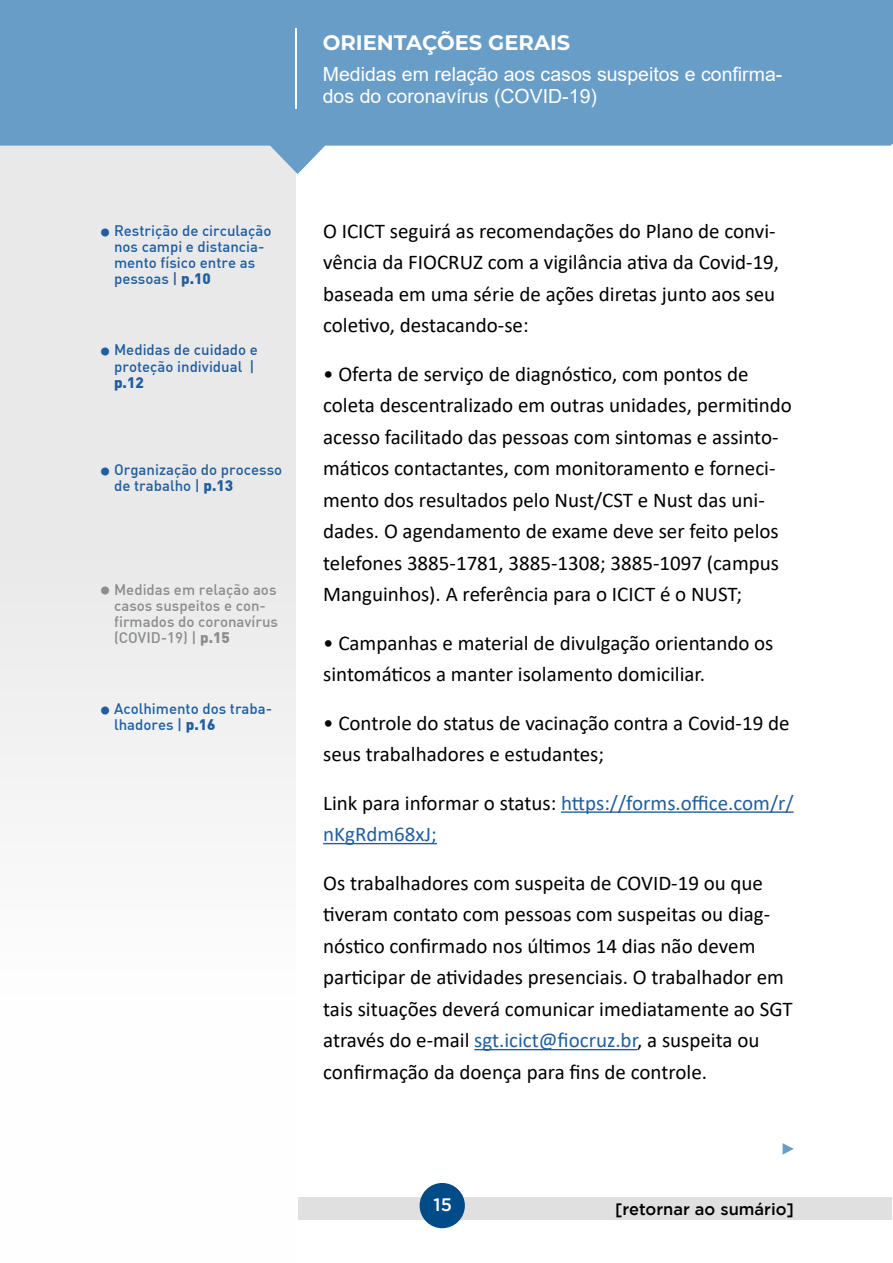
<style>
.page{position:relative;width:893px;height:1263px;background:#fff}
.page>*{position:absolute;margin:0;border:0;box-sizing:border-box;transform-origin:0 0}
.t1{font:700 27px "Gotham";color:#215e9e}
.t2{font:700 27px "Gotham";color:#8a8c8e}
.t3{font:21px/31.5px "Calibri";color:#000}
.t4{font:21px/31.5px "Calibri";color:#215e9e}
.t5{font:700 21px "Montserrat";color:#fff}
.t6{font:19.5px/21.8px "Arial";color:#fff}
.t7{font:500 18px "Gotham";color:#fff}
.t8{font:500 16.5px "Gotham";color:#000}
.t9{font:500 15px/16px "DIN";color:#215e9e}
.t10{font:500 15px/16px "DIN";color:#8a8c8e}
.t11{font:900 15px "DIN";color:#215e9e}
.s1{font-weight:900}
.s2{color:#000}
.s3{color:#215e9e}
</style>
<div class="page">
<div style="left:298px;top:1197px;width:594px;height:23px;background:#e0e0e0"></div>
<div style="left:420px;top:1183px;width:45px;height:45px;background:#004b88;border-radius:50%"></div>
<div style="left:0;top:133px;width:296px;height:1130px;background:linear-gradient(to right,#f2f2f2,#f2f2f2)"></div>
<svg style="left:0;top:0;width:893px;height:174px;background:#7eabce"></svg>
<svg style="left:783px;top:1143px;width:11px;height:11px"></svg>
<hr style="left:561px;top:811px;width:233px;height:2px;background:#215e9e">
<hr style="left:323px;top:843px;width:114px;height:1px;background:#215e9e">
<hr style="left:474px;top:1049px;width:163px;height:1px;background:#215e9e">
<hr style="left:295px;top:28px;width:2px;height:81px;background:#fff">
<p class="t5" style="left:323px;top:28px;width:249px">ORIENTAÇÕES GERAIS</p>
<p class="t6" style="left:323px;top:63px;width:461px">Medidas em relação aos casos suspeitos e confirma&shy;dos do coronavírus (COVID-19)</p>
<p class="t9" style="left:114px;top:222px;width:159px">Restrição de circulação nos campi e distancia&shy;mento físico entre as pessoas | <span class="s1">p.10</span></p>
<p class="t1" style="left:98px;top:216px;width:15px">•</p>
<p class="t9" style="left:114px;top:341px;width:145px">Medidas de cuidado e proteção individual |</p>
<p class="t11" style="left:114px;top:372px;width:31px">p.12</p>
<p class="t1" style="left:98px;top:336px;width:15px">•</p>
<p class="t9" style="left:114px;top:461px;width:170px">Organização do processo de trabalho | <span class="s1">p.13</span></p>
<p class="t1" style="left:98px;top:456px;width:15px">•</p>
<p class="t10" style="left:114px;top:581px;width:166px">Medidas em relação aos casos suspeitos e con&shy;firmados do coronavírus (COVID-19) | <span class="s1">p.15</span></p>
<p class="t2" style="left:98px;top:575px;width:15px">•</p>
<p class="t9" style="left:114px;top:700px;width:160px">Acolhimento dos traba&shy;lhadores | <span class="s1">p.16</span></p>
<p class="t1" style="left:98px;top:695px;width:15px">•</p>
<p class="t3" style="left:323px;top:214px;width:458px">O ICICT seguirá as recomendações do Plano de convi&shy;vência da FIOCRUZ com a vigilância ativa da Covid-19, baseada em uma série de ações diretas junto aos seu coletivo, destacando-se:</p>
<p class="t3" style="left:323px;top:357px;width:470px">• Oferta de serviço de diagnóstico, com pontos de coleta descentralizado em outras unidades, permitindo acesso facilitado das pessoas com sintomas e assinto&shy;máticos contactantes, com monitoramento e forneci&shy;mento dos resultados pelo Nust/CST e Nust das uni&shy;dades. O agendamento de exame deve ser feito pelos telefones 3885-1781, 3885-1308; 3885-1097 (campus Manguinhos). A referência para o ICICT é o NUST;</p>
<p class="t3" style="left:323px;top:626px;width:452px">• Campanhas e material de divulgação orientando os sintomáticos a manter isolamento domiciliar.</p>
<p class="t3" style="left:323px;top:706px;width:468px">• Controle do status de vacinação contra a Covid-19 de seus trabalhadores e estudantes;</p>
<p class="t4" style="left:323px;top:786px;width:472px"><span class="s2">Link para informar o status:</span> https://forms.office.com/r/ nKgRdm68xJ;</p>
<p class="t3" style="left:323px;top:866px;width:471px">Os trabalhadores com suspeita de COVID-19 ou que tiveram contato com pessoas com suspeitas ou diag&shy;nóstico confirmado nos últimos 14 dias não devem participar de atividades presenciais. O trabalhador em tais situações deverá comunicar imediatamente ao SGT através do e-mail <span class="s3">sgt.icict@fiocruz.br</span>, a suspeita ou confirmação da doença para fins de controle.</p>
<p class="t7" style="left:434px;top:1195px;width:20px">15</p>
<p class="t8" style="left:615px;top:1199px;width:180px">[retornar ao sumário]</p>
</div>
